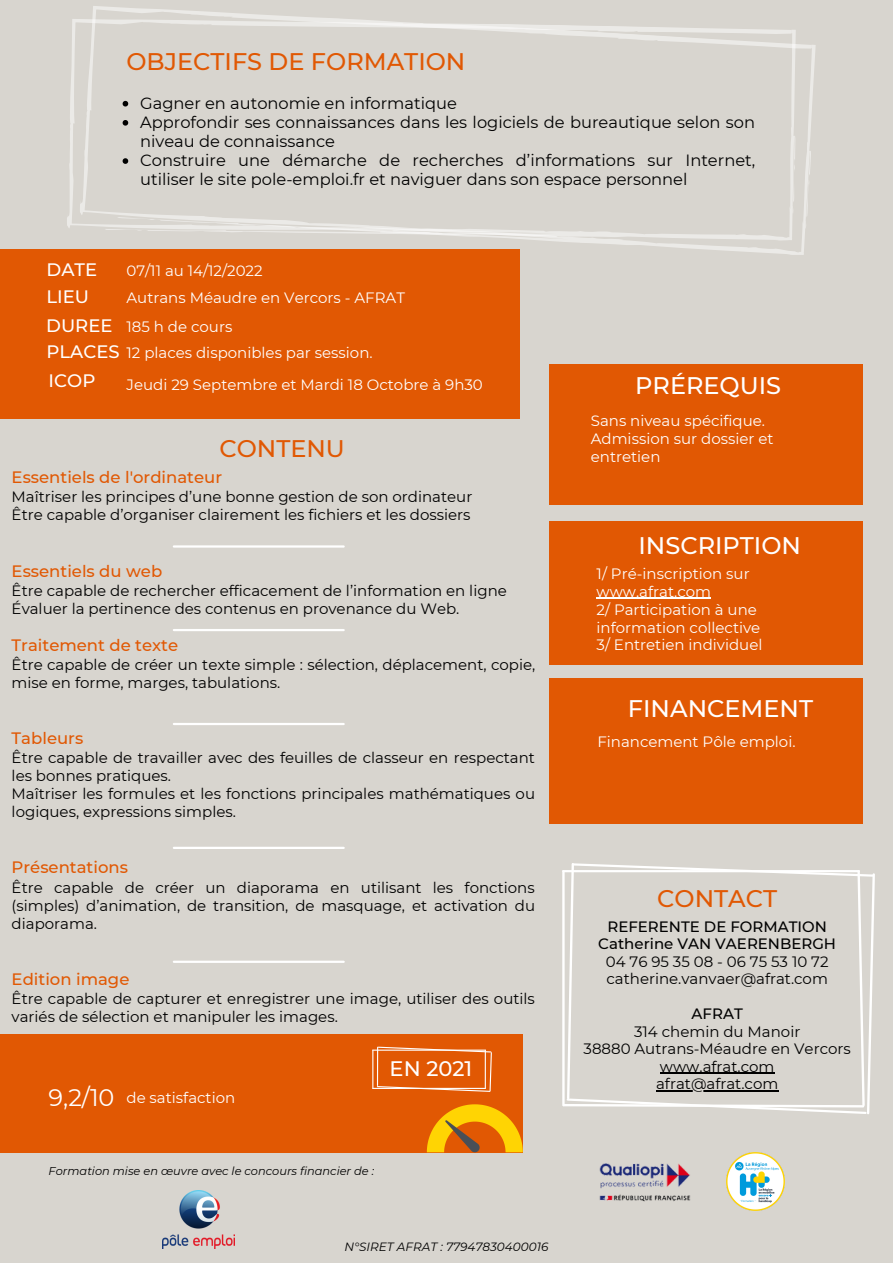
<style>
.page{position:relative;width:893px;height:1264px;background:#fff}
.page>*{position:absolute;margin:0;border:0;box-sizing:border-box;transform-origin:0 0}
.t1{font:500 24px "Montserrat";color:#e15803}
.t2{font:500 24px "Montserrat";color:#fff}
.t3{font:500 21px "Montserrat";color:#fff}
.t4{font:500 18px/27px "Montserrat";color:#fff}
.t5{font:500 16.5px "Montserrat";color:#e15803}
.t6{font:16.35px/19px "Montserrat";color:#000}
.t7{font:15px/18px "Montserrat";color:#000}
.t8{font:15px/18px "Montserrat";color:#fff}
.t9{font:500 15px/17.5px "Montserrat";color:#000;text-align:center}
.t10{font:italic 12px "Montserrat";color:#000}
.t11{font:italic 11.4px "Montserrat";color:#000}
.s1{font-size:24px}
</style>
<div class="page">
<div style="left:0;top:0;width:892px;height:1262px;background:#d8d5cf"></div>
<svg style="left:79px;top:6px;width:737px;height:251px"></svg>
<div style="left:549px;top:679px;width:314px;height:145px;background:#e15803"></div>
<div style="left:0;top:1034px;width:523px;height:118px;background:#e15803"></div>
<img style="left:599px;top:1163px;width:92px;height:39px">
<img style="left:726px;top:1152px;width:58px;height:58px">
<svg style="left:427px;top:1104px;width:95px;height:48px"></svg>
<svg style="left:376px;top:1046px;width:116px;height:46px"></svg>
<hr style="left:377px;top:1047px;width:1px;height:38px;background:#fff">
<hr style="left:373px;top:1049px;width:112px;height:1px;background:#fff">
<hr style="left:372px;top:1050px;width:1px;height:38px;background:#fff">
<hr style="left:484px;top:1050px;width:2px;height:38px;background:#fff">
<hr style="left:373px;top:1087px;width:112px;height:1px;background:#fff">
<svg style="left:562px;top:863px;width:313px;height:251px"></svg>
<img style="left:163px;top:1190px;width:72px;height:57px">
<div style="left:0;top:249px;width:519px;height:170px;background:#e15803"></div>
<hr style="left:660px;top:1072px;width:114px;height:2px;background:#000">
<hr style="left:656px;top:1090px;width:122px;height:1px;background:#000">
<div style="left:549px;top:364px;width:314px;height:140px;background:#e15803"></div>
<div style="left:549px;top:521px;width:314px;height:144px;background:#e15803"></div>
<hr style="left:596px;top:597px;width:115px;height:1px;background:#fff">
<svg style="left:123px;top:101px;width:5px;height:5px"></svg>
<svg style="left:123px;top:120px;width:5px;height:6px"></svg>
<svg style="left:123px;top:158px;width:5px;height:6px"></svg>
<hr style="left:174px;top:545px;width:169px;height:2px;background:#fff">
<hr style="left:174px;top:629px;width:169px;height:2px;background:#fff">
<hr style="left:174px;top:723px;width:169px;height:2px;background:#fff">
<hr style="left:174px;top:846px;width:169px;height:3px;background:#fff">
<hr style="left:174px;top:960px;width:169px;height:2px;background:#fff">
<h1 class="t1" style="left:126px;top:47px;width:340px">OBJECTIFS DE FORMATION</h1>
<p class="t6" style="left:140px;top:93px;width:616px">Gagner en autonomie en informatique<br>Approfondir ses connaissances dans les logiciels de bureautique selon son niveau de connaissance<br>Construire une démarche de recherches d’informations sur Internet, utiliser le site pole-emploi.fr et naviguer dans son espace personnel</p>
<p class="t8" style="left:126px;top:261px;width:138px">07/11 au 14/12/2022</p>
<p class="t4" style="left:46px;top:255px;width:52px">DATE<br>LIEU</p>
<p class="t4" style="left:46px;top:312px;width:75px">DUREE<br>PLACES</p>
<p class="t8" style="left:126px;top:313px;width:248px;line-height:26.8px">185 h de cours<br>12 places disponibles par session.</p>
<p class="t8" style="left:126px;top:288px;width:280px">Autrans Méaudre en Vercors - AFRAT</p>
<p class="t4" style="left:49px;top:367px;width:48px">ICOP</p>
<p class="t8" style="left:126px;top:375px;width:358px">Jeudi 29 Septembre et Mardi 18 Octobre à 9h30</p>
<h1 class="t1" style="left:219px;top:434px;width:127px">CONTENU</h1>
<p class="t5" style="left:12px;top:467px;width:212px">Essentiels de l'ordinateur</p>
<p class="t7" style="left:12px;top:488px;width:462px">Maîtriser les principes d’une bonne gestion de son ordinateur<br>Être capable d’organiser clairement les fichiers et les dossiers</p>
<p class="t5" style="left:12px;top:560px;width:152px">Essentiels du web</p>
<p class="t7" style="left:12px;top:581px;width:496px">Être capable de rechercher efficacement de l’information en ligne<br>Évaluer la pertinence des contenus en provenance du Web.</p>
<p class="t5" style="left:12px;top:634px;width:168px">Traitement de texte</p>
<p class="t7" style="left:12px;top:655px;width:525px">Être capable de créer un texte simple : sélection, déplacement, copie, mise en forme, marges, tabulations.</p>
<p class="t5" style="left:12px;top:728px;width:73px">Tableurs</p>
<p class="t7" style="left:12px;top:748px;width:525px">Être capable de travailler avec des feuilles de classeur en respectant les bonnes pratiques.<br>Maîtriser les formules et les fonctions principales mathématiques ou logiques, expressions simples.</p>
<p class="t5" style="left:12px;top:857px;width:118px">Présentations</p>
<p class="t7" style="left:12px;top:878px;width:525px;text-align:justify">Être capable de créer un diaporama en utilisant les fonctions (simples) d’animation, de transition, de masquage, et activation du diaporama.</p>
<p class="t5" style="left:12px;top:968px;width:119px">Edition image</p>
<p class="t7" style="left:12px;top:989px;width:524px">Être capable de capturer et enregistrer une image, utiliser des outils variés de sélection et manipuler les images.</p>
<p class="t8" style="left:49px;top:1088px;width:188px"><span class="s1">9,2/10</span> de satisfaction</p>
<h2 class="t3" style="left:389px;top:1055px;width:84px">EN 2021</h2>
<p class="t11" style="left:49px;top:1164px;width:327px">Formation mise en œuvre avec le concours financier de :</p>
<p class="t10" style="left:344px;top:1238px;width:205px">N°SIRET AFRAT : 77947830400016</p>
<h1 class="t2" style="left:635px;top:371px;width:147px">PRÉREQUIS</h1>
<p class="t8" style="left:590px;top:411px;width:184px">Sans niveau spécifique.<br>Admission sur dossier et entretien</p>
<h1 class="t2" style="left:638px;top:530px;width:164px">INSCRIPTION</h1>
<p class="t8" style="left:596px;top:564px;width:167px">1/ Pré-inscription sur www.afrat.com<br>2/ Participation à une information collective<br>3/ Entretien individuel</p>
<h1 class="t2" style="left:628px;top:694px;width:187px">FINANCEMENT</h1>
<p class="t8" style="left:597px;top:732px;width:200px">Financement Pôle emploi.</p>
<h1 class="t1" style="left:657px;top:883px;width:121px">CONTACT</h1>
<p class="t9" style="left:598px;top:917px;width:239px">REFERENTE DE FORMATION<br>Catherine VAN VAERENBERGH</p>
<p class="t7" style="left:605px;top:952px;width:224px;line-height:17.5px">04 76 95 35 08 - 06 75 53 10 72 catherine.vanvaer@afrat.com</p>
<p class="t9" style="left:691px;top:1004px;width:53px">AFRAT</p>
<p class="t7" style="left:583px;top:1022px;width:269px;line-height:17.5px;text-align:center">314 chemin du Manoir<br>38880 Autrans-Méaudre en Vercors www.afrat.com<br>afrat@afrat.com</p>
</div>
